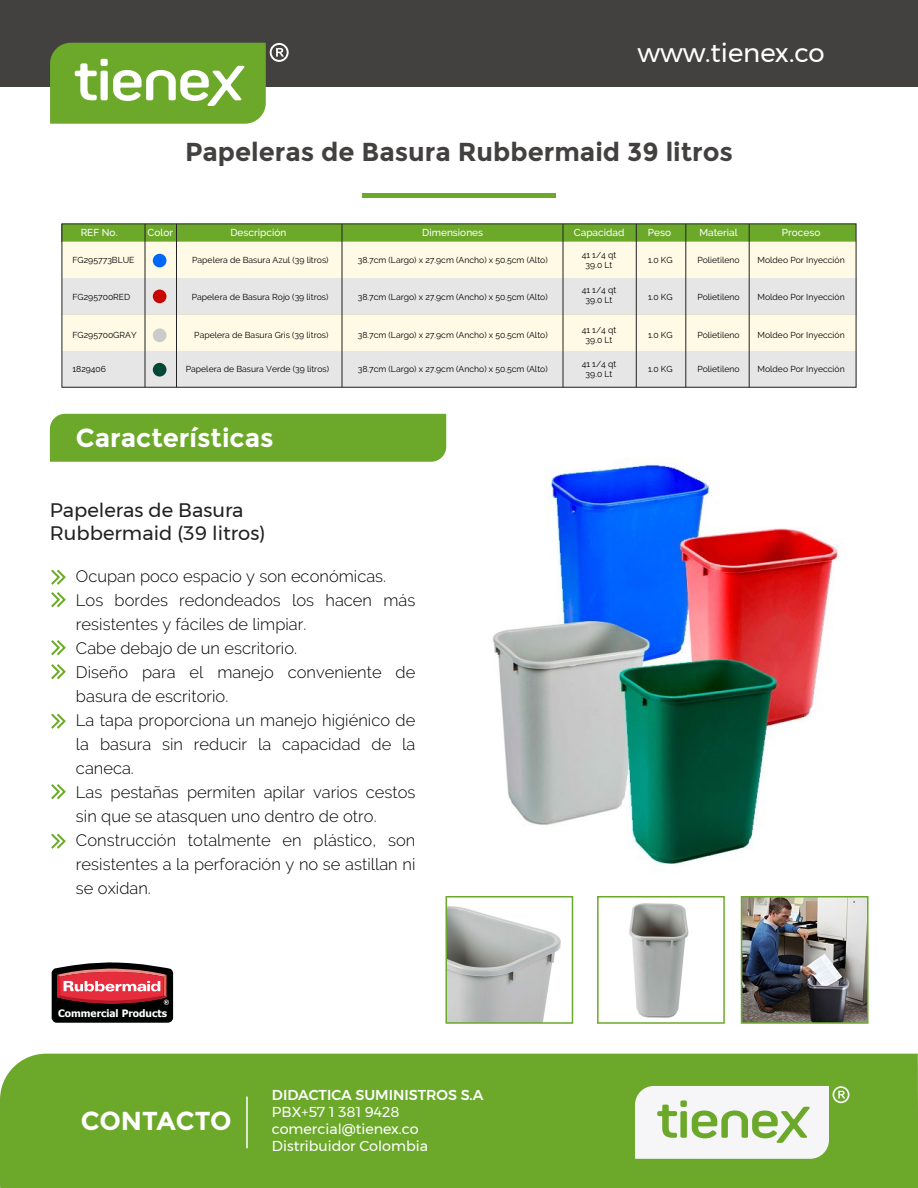
<style>
.page{position:relative;width:918px;height:1188px;background:#fff}
.page>*{position:absolute;margin:0;border:0;box-sizing:border-box;transform-origin:0 0}
.t1{font:700 25.95px "Montserrat";color:#434040}
.t2{font:700 25.95px "Montserrat";color:#fff}
.t3{font:25.95px "Montserrat";color:#fff}
.t4{font:19.5px/23.4px "Montserrat";color:#212121}
.t5{font:300 16.5px/24px "Raleway";color:#000}
.t6{font:14.25px/17.2px "Montserrat";color:#fff}
.t7{font:500 14.25px "Montserrat";color:#fff}
.t8{font:700 10.2px "Tahoma";color:#fff}
.t9{font:500 10.05px "Raleway";color:#fff}
.t10{font:8.7px/10.1px "Raleway";color:#000;text-align:center}
</style>
<div class="page">
<img style="left:431px;top:413px;width:408px;height:497px">
<div style="left:0;top:1054px;width:918px;height:134px;background:#6ca92a"></div>
<hr style="left:246px;top:1097px;width:2px;height:51px;background:#fff">
<svg style="left:635px;top:1086px;width:215px;height:73px"></svg>
<div style="left:50px;top:414px;width:396px;height:48px;background:#6ca92a"></div>
<svg style="left:51px;top:570px;width:15px;height:15px"></svg>
<svg style="left:51px;top:592px;width:15px;height:15px"></svg>
<svg style="left:51px;top:640px;width:15px;height:15px"></svg>
<svg style="left:51px;top:664px;width:15px;height:15px"></svg>
<svg style="left:51px;top:714px;width:15px;height:15px"></svg>
<svg style="left:51px;top:784px;width:15px;height:15px"></svg>
<svg style="left:51px;top:834px;width:15px;height:15px"></svg>
<hr style="left:362px;top:194px;width:194px;height:4px;background:#6ca92a">
<div style="left:0;top:0;width:918px;height:87px;background:#434040"></div>
<svg style="left:50px;top:43px;width:239px;height:81px;background:#87b455"></svg>
<svg style="left:52px;top:962px;width:121px;height:61px;background:#763439"></svg>
<img style="left:449px;top:901px;width:121px;height:120px">
<img style="left:600px;top:901px;width:122px;height:117px">
<img style="left:744px;top:899px;width:122px;height:122px">
<div style="left:446px;top:896px;width:127px;height:128px;border:2px solid #6ca92a"></div>
<div style="left:597px;top:896px;width:128px;height:128px;border:2px solid #6ca92a"></div>
<div style="left:741px;top:896px;width:128px;height:128px;border:2px solid #6ca92a"></div>
<div style="left:62px;top:224px;width:794px;height:18px;background:#6ca92a"></div>
<div style="left:62px;top:315px;width:794px;height:36px;background:#fefae6"></div>
<div style="left:62px;top:351px;width:794px;height:36px;background:#e6e6e6"></div>
<div style="left:62px;top:242px;width:794px;height:36px;background:#fefae6"></div>
<div style="left:62px;top:278px;width:794px;height:37px;background:#e6e6e6"></div>
<hr style="left:145px;top:224px;width:1px;height:163px;background:#232323">
<hr style="left:176px;top:224px;width:1px;height:163px;background:#232323">
<hr style="left:342px;top:224px;width:1px;height:163px;background:#232323">
<hr style="left:563px;top:224px;width:1px;height:163px;background:#232323">
<hr style="left:686px;top:224px;width:1px;height:163px;background:#232323">
<hr style="left:636px;top:224px;width:1px;height:163px;background:#232323">
<hr style="left:749px;top:224px;width:1px;height:163px;background:#232323">
<div style="left:153px;top:254px;width:13px;height:13px;background:#0067fa;border-radius:50%"></div>
<div style="left:153px;top:290px;width:13px;height:13px;background:#c80600;border-radius:50%"></div>
<div style="left:153px;top:328px;width:13px;height:14px;background:#cbcbc9;border-radius:50%"></div>
<div style="left:153px;top:363px;width:13px;height:14px;background:#014936;border-radius:50%"></div>
<h1 class="t3" style="left:637px;top:33px;width:189px">www.tienex.co</h1>
<h1 class="t1" style="left:185px;top:136px;width:549px">Papeleras de Basura Rubbermaid 39 litros</h1>
<p class="t9" style="left:81px;top:227px;width:39px">REF No.</p>
<p class="t9" style="left:148px;top:227px;width:27px">Color</p>
<p class="t9" style="left:230px;top:227px;width:57px">Descripción</p>
<p class="t9" style="left:422px;top:227px;width:63px">Dimensiones</p>
<p class="t9" style="left:574px;top:227px;width:52px">Capacidad</p>
<p class="t9" style="left:648px;top:227px;width:25px">Peso</p>
<p class="t9" style="left:699px;top:227px;width:40px">Material</p>
<p class="t9" style="left:782px;top:227px;width:40px">Proceso</p>
<p class="t10" style="left:73px;top:255px;width:64px">FG295773BLUE</p>
<p class="t10" style="left:73px;top:292px;width:59px">FG295700RED</p>
<p class="t10" style="left:73px;top:330px;width:66px">FG295700GRAY</p>
<p class="t10" style="left:73px;top:364px;width:35px">1829406</p>
<p class="t10" style="left:192px;top:255px;width:138px">Papelera de Basura Azul (39 litros)</p>
<p class="t10" style="left:192px;top:292px;width:138px">Papelera de Basura Rojo (39 litros)</p>
<p class="t10" style="left:194px;top:330px;width:136px">Papelera de Basura Gris (39 litros)</p>
<p class="t10" style="left:186px;top:364px;width:145px">Papelera de Basura Verde (39 litros)</p>
<h1 class="t2" style="left:76px;top:422px;width:199px">Características</h1>
<h2 class="t4" style="left:50px;top:498px;width:217px">Papeleras de Basura<br>Rubbermaid (39 litros)</h2>
<p class="t10" style="left:358px;top:255px;width:192px">38.7cm (Largo) x 27.9cm (Ancho) x 50.5cm (Alto)</p>
<p class="t10" style="left:582px;top:250px;width:36px">41 1/4 qt<br>39.0 Lt</p>
<p class="t10" style="left:648px;top:255px;width:26px">1.0 KG</p>
<p class="t10" style="left:697px;top:255px;width:44px">Polietileno</p>
<p class="t10" style="left:757px;top:255px;width:89px">Moldeo Por Inyección</p>
<p class="t10" style="left:358px;top:292px;width:192px">38.7cm (Largo) x 27.9cm (Ancho) x 50.5cm (Alto)</p>
<p class="t10" style="left:582px;top:285px;width:36px">41 1/4 qt<br>39.0 Lt</p>
<p class="t10" style="left:648px;top:292px;width:26px">1.0 KG</p>
<p class="t10" style="left:697px;top:292px;width:44px">Polietileno</p>
<p class="t10" style="left:757px;top:292px;width:89px">Moldeo Por Inyección</p>
<p class="t10" style="left:358px;top:330px;width:192px">38.7cm (Largo) x 27.9cm (Ancho) x 50.5cm (Alto)</p>
<p class="t10" style="left:582px;top:325px;width:36px">41 1/4 qt<br>39.0 Lt</p>
<p class="t10" style="left:648px;top:330px;width:26px">1.0 KG</p>
<p class="t10" style="left:697px;top:330px;width:44px">Polietileno</p>
<p class="t10" style="left:757px;top:330px;width:89px">Moldeo Por Inyección</p>
<p class="t10" style="left:358px;top:364px;width:192px">38.7cm (Largo) x 27.9cm (Ancho) x 50.5cm (Alto)</p>
<p class="t10" style="left:582px;top:359px;width:36px">41 1/4 qt<br>39.0 Lt</p>
<p class="t10" style="left:648px;top:364px;width:26px">1.0 KG</p>
<p class="t10" style="left:697px;top:364px;width:44px">Polietileno</p>
<p class="t10" style="left:757px;top:364px;width:89px">Moldeo Por Inyección</p>
<p class="t5" style="left:76px;top:564px;width:341px">Ocupan poco espacio y son económicas.<br>Los bordes redondeados los hacen más resistentes y fáciles de limpiar.<br>Cabe debajo de un escritorio.<br>Diseño para el manejo conveniente de basura de escritorio.<br>La tapa proporciona un manejo higiénico de la basura sin reducir la capacidad de la caneca.<br>Las pestañas permiten apilar varios cestos sin que se atasquen uno dentro de otro.<br>Construcción totalmente en plástico, son resistentes a la perforación y no se astillan ni se oxidan.</p>
<p class="t8" style="left:58px;top:1006px;width:110px">Commercial Products</p>
<h1 class="t2" style="left:81px;top:1106px;width:153px">CONTACTO</h1>
<h3 class="t7" style="left:272px;top:1084px;width:213px">DIDACTICA SUMINISTROS S.A</h3>
<h3 class="t6" style="left:272px;top:1103px;width:158px">PBX+57 1 381 9428 comercial@tienex.co<br>Distribuidor Colombia</h3>
</div>
